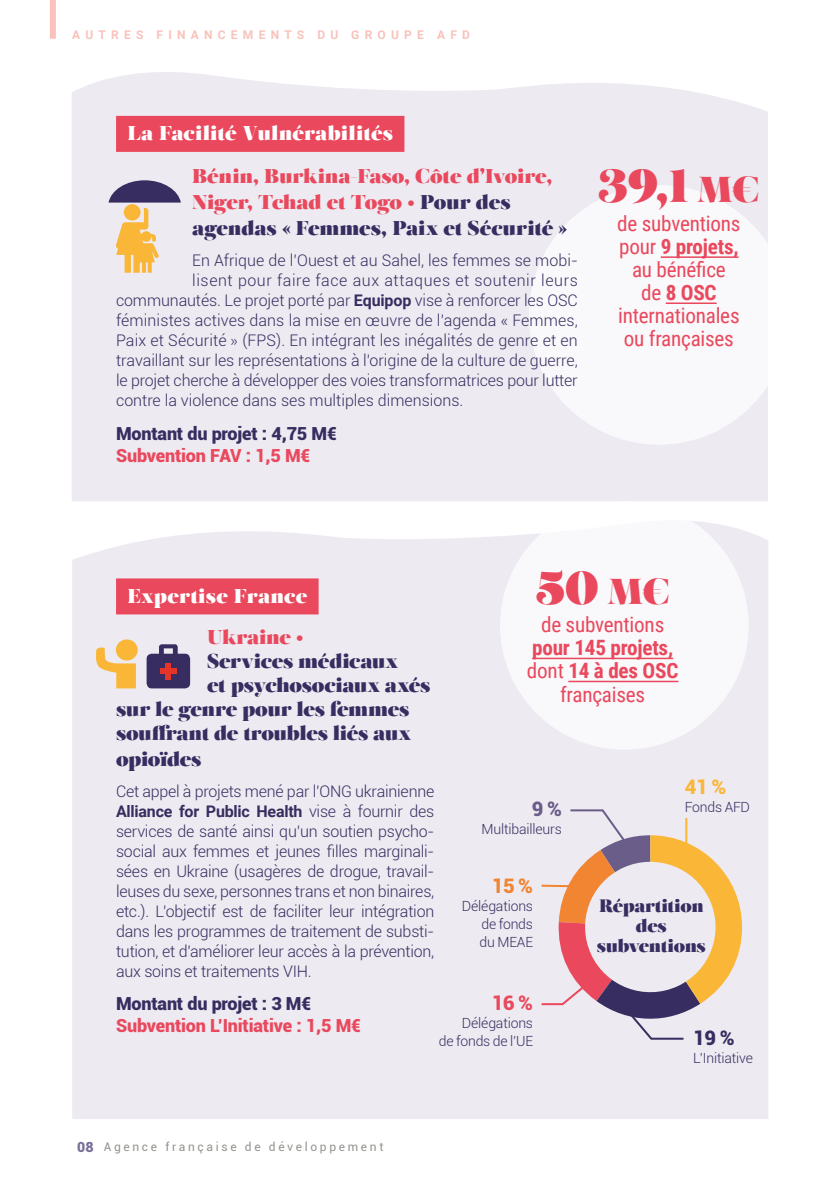
<style>
.page{position:relative;width:840px;height:1191px;background:#fff}
.page>*{position:absolute;margin:0;border:0;box-sizing:border-box;transform-origin:0 0}
.t1{font:46px "Salome";color:#e9485d}
.t2{font:21.2px/23px "Roboto Condensed";letter-spacing:-.01em;color:#e9485d;text-align:center}
.t3{font:700 21.2px/23px "Roboto Condensed";letter-spacing:-.01em;color:#e9485d;text-align:center}
.t4{font:20px/26px "Salome";letter-spacing:-.01em;color:#e9485d}
.t5{font:20px "Salome";letter-spacing:-.02em;color:#372d60}
.t6{font:20px "Salome";letter-spacing:.005em;color:#fff}
.t7{font:900 20px "Roboto";color:#e9485d}
.t8{font:900 20px "Roboto";color:#f18531}
.t9{font:900 20px "Roboto";color:#fab636}
.t10{font:900 20px "Roboto";color:#372d60}
.t11{font:900 20px "Roboto";color:#6a5d89}
.t12{font:900 18px "Roboto";letter-spacing:-.01em;color:#e9485d}
.t13{font:900 18px "Roboto";letter-spacing:-.01em;color:#372d60}
.t14{font:18px/20px "Salome";letter-spacing:-.02em;color:#372d60;text-align:center}
.t15{font:300 16px/20px "Roboto";color:#372d60;text-align:justify}
.t16{font:300 16px "Roboto";letter-spacing:.035em;color:#372d60}
.t17{font:300 14px/18px "Roboto";letter-spacing:-.01em;color:#372d60;text-align:right}
.t18{font:12px "Roboto";letter-spacing:.22em;color:#959490}
.t19{font:700 12px "Roboto";letter-spacing:.435em;color:#f9c2bb}
.s1{color:#372d60}
.s2{font-weight:700}
.s3{font-family:"Open Sans"}
.s4{font-size:36px}
.s5{font-weight:400}
.s6{font-weight:900;font-size:14px;color:#7a6e98}
</style>
<div class="page">
<div style="left:72px;top:72px;width:695px;height:429px;background:#edeaf1"></div>
<div style="left:528px;top:185px;width:260px;height:260px;background:#f9f8fa;border-radius:50%"></div>
<div style="left:72px;top:521px;width:696px;height:598px;background:#edeaf1"></div>
<div style="left:500px;top:501px;width:248px;height:248px;background:#f9f8fa;border-radius:50%"></div>
<div style="left:50px;top:0;width:6px;height:39px;background:#f9c2bb"></div>
<hr style="left:660px;top:256px;width:78px;height:2px;background:#e9485d">
<hr style="left:665px;top:302px;width:51px;height:2px;background:#e9485d">
<hr style="left:532px;top:657px;width:140px;height:2px;background:#e9485d">
<hr style="left:568px;top:680px;width:110px;height:2px;background:#e9485d">
<div style="left:116px;top:578px;width:202px;height:36px;background:#e9485d"></div>
<div style="left:116px;top:116px;width:288px;height:36px;background:#e9485d"></div>
<svg style="left:146px;top:644px;width:44px;height:44px;background:#5b517b"></svg>
<div style="left:166px;top:662px;width:5px;height:17px;background:#e5342a"></div>
<div style="left:160px;top:668px;width:16px;height:6px;background:#e5342a"></div>
<div style="left:116px;top:639px;width:22px;height:21px;background:#fab636;border-radius:50%"></div>
<svg style="left:94px;top:646px;width:42px;height:42px;background:#f4cc85"></svg>
<svg style="left:539px;top:808px;width:202px;height:232px;background:#e0c9c1"></svg>
<svg style="left:108px;top:180px;width:73px;height:93px;background:#cfbaa6"></svg>
<p class="t19" style="left:72px;top:26px;width:399px">AUTRES FINANCEMENTS DU GROUPE AFD</p>
<p class="t6" style="left:127px;top:120px;width:267px">La Facilité Vulnérabilités</p>
<p class="t4" style="left:192px;top:163px;width:376px">Bénin, Burkina-Faso, Côte d’Ivoire,<br>Niger, Tchad et Togo • <span class="s1">Pour des agendas « Femmes, Paix et Sécurité »</span></p>
<p class="t15" style="left:192px;top:250px;width:387px">En Afrique de l’Ouest et au Sahel, les femmes se mobi-</p>
<p class="t16" style="left:192px;top:270px;width:387px">lisent pour faire face aux attaques et soutenir leurs</p>
<p class="t15" style="left:116px;top:290px;width:463px">communautés. Le projet porté par <span class="s2">Equipop</span> vise à renforcer les OSC</p>
<p class="t15" style="left:116px;top:310px;width:463px">féministes actives dans la mise en œuvre de l'agenda « Femmes,</p>
<p class="t15" style="left:116px;top:330px;width:463px">Paix et Sécurité <span class="s3">»</span> (FPS). En intégrant les inégalités de genre et en</p>
<p class="t15" style="left:116px;top:350px;width:463px">travaillant sur les représentations à l'origine de la culture de guerre,</p>
<p class="t15" style="left:116px;top:370px;width:463px">le projet cherche à développer des voies transformatrices pour lutter</p>
<p class="t15" style="left:116px;top:390px;width:348px">contre la violence dans ses multiples dimensions.</p>
<p class="t13" style="left:116px;top:420px;width:222px">Montant du projet : 4,75 M€</p>
<p class="t12" style="left:116px;top:442px;width:196px">Subvention FAV : 1,5 M€</p>
<h1 class="t1" style="left:598px;top:156px;width:163px">39,1 <span class="s4">M€</span></h1>
<h2 class="t2" style="left:617px;top:211px;width:125px">de subventions pour <span class="s2">9 projets, </span>au bénéfice<br>de <span class="s2">8 OSC </span>internationales ou françaises</h2>
<h1 class="t1" style="left:535px;top:557px;width:136px">50 <span class="s4">M€</span></h1>
<h2 class="t2" style="left:540px;top:612px;width:125px">de subventions</h2>
<h2 class="t3" style="left:526px;top:635px;width:153px">pour 145 projets, <span class="s5">dont</span> 14 à des OSC <span class="s5">françaises</span></h2>
<p class="t6" style="left:127px;top:582px;width:181px">Expertise France</p>
<p class="t4" style="left:207px;top:623px;width:98px">Ukraine •</p>
<p class="t5" style="left:207px;top:647px;width:192px">Services médicaux</p>
<p class="t5" style="left:207px;top:671px;width:225px">et psychosociaux axés</p>
<p class="t5" style="left:116px;top:695px;width:295px">sur le genre pour les femmes</p>
<p class="t5" style="left:116px;top:719px;width:296px">souffrant de troubles liés aux</p>
<p class="t5" style="left:116px;top:745px;width:87px">opioïdes</p>
<p class="t15" style="left:116px;top:780px;width:319px">Cet appel à projets mené par l’ONG ukrainienne <span class="s2">Alliance for Public Health</span> vise à fournir des services de santé ainsi qu’un soutien psycho&shy;social aux femmes et jeunes filles marginali&shy;sées en Ukraine (usagères de drogue, travail&shy;leuses du sexe, personnes trans et non binaires, etc.). L'objectif est de faciliter leur intégration dans les programmes de traitement de substi&shy;tution, et d'améliorer leur accès à la prévention, aux soins et traitements VIH.</p>
<p class="t13" style="left:116px;top:991px;width:197px">Montant du projet : 3 M€</p>
<p class="t12" style="left:116px;top:1013px;width:246px">Subvention L’Initiative : 1,5 M€</p>
<p class="t9" style="left:684px;top:772px;width:43px">41 %</p>
<p class="t17" style="left:684px;top:797px;width:67px">Fonds AFD</p>
<p class="t11" style="left:531px;top:795px;width:32px">9 %</p>
<p class="t17" style="left:481px;top:820px;width:82px">Multibailleurs</p>
<p class="t8" style="left:491px;top:871px;width:43px">15 %</p>
<p class="t17" style="left:479px;top:896px;width:55px;text-align:justify;text-indent:-18px">Délégations de fonds du MEAE</p>
<p class="t14" style="left:596px;top:895px;width:110px">Répartition des subventions</p>
<p class="t7" style="left:491px;top:989px;width:43px">16 %</p>
<p class="t17" style="left:438px;top:1014px;width:96px">Délégations<br>de fonds de l’UE</p>
<p class="t10" style="left:692px;top:1023px;width:43px">19 %</p>
<p class="t17" style="left:692px;top:1048px;width:61px">L’Initiative</p>
<p class="t18" style="left:77px;top:1138px;width:307px"><span class="s6">08</span> Agence française de développement</p>
</div>
